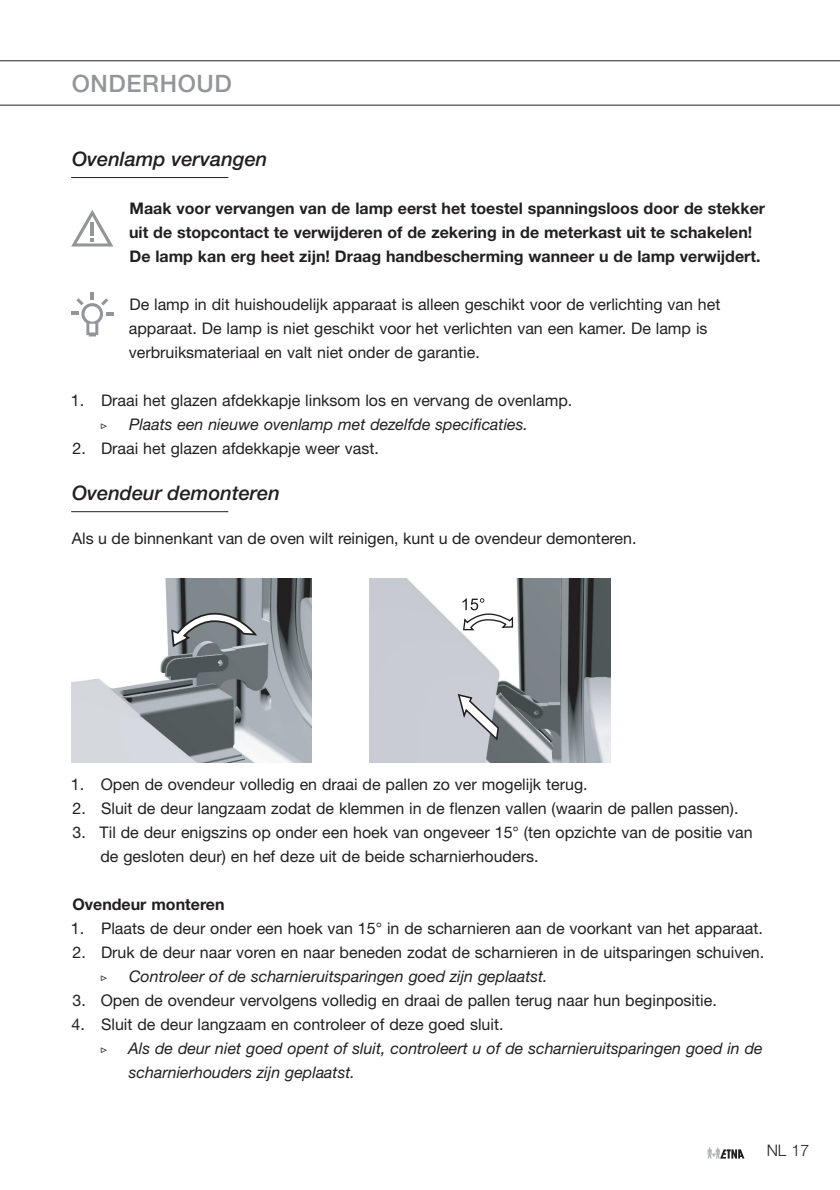
<style>
.page{position:relative;width:840px;height:1190px;background:#fff}
.page>*{position:absolute;margin:0;border:0;box-sizing:border-box;transform-origin:0 0}
.t1{font:500 24px "Helvetica Neue";letter-spacing:.025em;color:#939598}
.t2{font:italic 500 20px "Helvetica Neue";color:#231f20}
.t3{font:16px/24px "Helvetica Neue";color:#231f20}
.t4{font:700 16px/24px "Helvetica Neue";color:#231f20}
.t5{font:italic 16px/24px "Helvetica Neue";color:#231f20}
.t6{font:300 16px "Helvetica Neue";color:#231f20}
.t7{font:16px "Garamond Premr Pro";color:#231f20}
</style>
<div class="page">
<hr style="left:0;top:60px;width:840px;height:1px;background:#231f20">
<hr style="left:0;top:105px;width:840px;height:1px;background:#231f20">
<svg style="left:707px;top:1147px;width:37px;height:11px"></svg>
<hr style="left:71px;top:177px;width:157px;height:1px;background:#231f20">
<hr style="left:71px;top:511px;width:157px;height:1px;background:#231f20">
<img style="left:370px;top:578px;width:241px;height:184px">
<svg style="left:462px;top:598px;width:52px;height:33px"></svg>
<svg style="left:457px;top:693px;width:43px;height:49px"></svg>
<img style="left:71px;top:578px;width:240px;height:184px">
<svg style="left:170px;top:611px;width:87px;height:37px;background:#8b9094"></svg>
<svg style="left:71px;top:210px;width:42px;height:36px"></svg>
<svg style="left:71px;top:293px;width:42px;height:43px"></svg>
<h1 class="t1" style="left:72px;top:69px;width:161px">ONDERHOUD</h1>
<p class="t2" style="left:72px;top:147px;width:197px">Ovenlamp vervangen</p>
<p class="t4" style="left:129px;top:196px;width:637px">Maak voor vervangen van de lamp eerst het toestel spanningsloos door de stekker uit de stopcontact te verwijderen of de zekering in de meterkast uit te schakelen!<br>De lamp kan erg heet zijn! Draag handbescherming wanneer u de lamp verwijdert.</p>
<p class="t3" style="left:129px;top:292px;width:593px">De lamp in dit huishoudelijk apparaat is alleen geschikt voor de verlichting van het apparaat. De lamp is niet geschikt voor het verlichten van een kamer. De lamp is verbruiksmateriaal en valt niet onder de garantie.</p>
<p class="t3" style="left:71px;top:388px;width:503px">1. Draai het glazen afdekkapje linksom los en vervang de ovenlamp.</p>
<p class="t7" style="left:100px;top:415px;width:9px">▷</p>
<p class="t5" style="left:129px;top:412px;width:400px">Plaats een nieuwe ovenlamp met dezelfde specificaties.</p>
<p class="t3" style="left:73px;top:436px;width:308px">2. Draai het glazen afdekkapje weer vast.</p>
<p class="t2" style="left:72px;top:481px;width:209px">Ovendeur demonteren</p>
<p class="t3" style="left:72px;top:526px;width:566px">Als u de binnenkant van de oven wilt reinigen, kunt u de ovendeur demonteren.</p>
<p class="t3" style="left:71px;top:772px;width:518px">1. Open de ovendeur volledig en draai de pallen zo ver mogelijk terug.</p>
<p class="t3" style="left:73px;top:796px;width:667px">2. Sluit de deur langzaam zodat de klemmen in de flenzen vallen (waarin de pallen passen).</p>
<p class="t3" style="left:100px;top:820px;width:653px;text-indent:-28px">3. Til de deur enigszins op onder een hoek van ongeveer 15° (ten opzichte van de positie van de gesloten deur) en hef deze uit de beide scharnierhouders.</p>
<p class="t4" style="left:72px;top:892px;width:154px">Ovendeur monteren</p>
<p class="t3" style="left:71px;top:916px;width:693px">1. Plaats de deur onder een hoek van 15° in de scharnieren aan de voorkant van het apparaat.</p>
<p class="t3" style="left:73px;top:940px;width:693px">2. Druk de deur naar voren en naar beneden zodat de scharnieren in de uitsparingen schuiven.</p>
<p class="t7" style="left:100px;top:967px;width:9px">▷</p>
<p class="t5" style="left:129px;top:964px;width:420px">Controleer of de scharnieruitsparingen goed zijn geplaatst.</p>
<p class="t3" style="left:73px;top:988px;width:646px">3. Open de ovendeur vervolgens volledig en draai de pallen terug naar hun beginpositie.</p>
<p class="t3" style="left:72px;top:1012px;width:433px">4. Sluit de deur langzaam en controleer of deze goed sluit.</p>
<p class="t7" style="left:100px;top:1039px;width:9px">▷</p>
<p class="t5" style="left:128px;top:1036px;width:636px">Als de deur niet goed opent of sluit, controleert u of de scharnieruitsparingen goed in de scharnierhouders zijn geplaatst.</p>
<p class="t6" style="left:766px;top:1140px;width:44px">NL 17</p>
</div>
